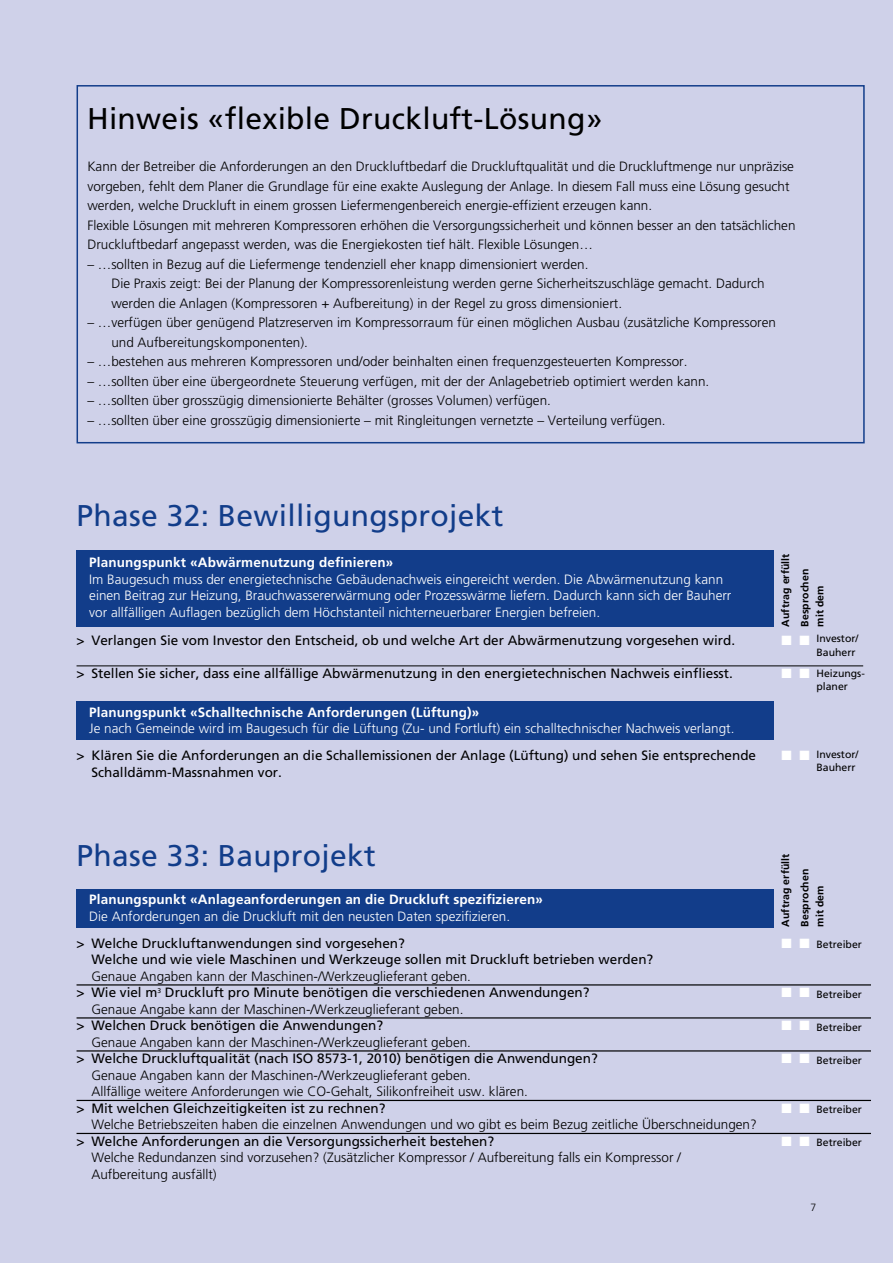
<style>
.page{position:relative;width:893px;height:1263px;background:#cfd1e9}
.page>*{position:absolute;margin:0;border:0;box-sizing:border-box;transform-origin:0 0}
.t1{font:30px "Frutiger";letter-spacing:.01em;color:#123d8a}
.t2{font:30px "Frutiger";letter-spacing:.01em;color:#000}
.t3{font:300 13.5px/19.5px "Frutiger";color:#000}
.t4{font:13.5px/16.5px "Frutiger";color:#000}
.t5{font:300 13.5px/16.5px "Frutiger";color:#fff}
.t6{font:700 13.5px "Frutiger";letter-spacing:.01em;color:#fff}
.t7{font:10.5px/13.5px "Frutiger";color:#000}
.t8{font:700 10.5px/19.5px "Frutiger";letter-spacing:.01em;color:#000}
.t9{font:300 10.5px "Frutiger";color:#000}
.s1{font-weight:300}
</style>
<div class="page">
<div style="left:77px;top:85px;width:788px;height:358px;border:2px solid #123d8a"></div>
<hr style="left:77px;top:665px;width:786px;height:1px;background:#000">
<div style="left:77px;top:550px;width:697px;height:77px;background:#123d8a"></div>
<div style="left:77px;top:701px;width:697px;height:38px;background:#123d8a"></div>
<hr style="left:77px;top:984px;width:794px;height:1px;background:#000">
<hr style="left:77px;top:1017px;width:794px;height:1px;background:#000">
<hr style="left:77px;top:1050px;width:794px;height:1px;background:#000">
<hr style="left:77px;top:1100px;width:794px;height:1px;background:#000">
<hr style="left:77px;top:1133px;width:794px;height:1px;background:#000">
<div style="left:77px;top:889px;width:697px;height:39px;background:#123d8a"></div>
<h1 class="t2" style="left:87px;top:101px;width:517px">Hinweis «flexible Druckluft-Lösung»</h1>
<p class="t3" style="left:87px;top:157px;width:710px">Kann der Betreiber die Anforderungen an den Druckluftbedarf die Druckluftqualität und die Druckluftmenge nur unpräzise vorgeben, fehlt dem Planer die Grundlage für eine exakte Auslegung der Anlage. In diesem Fall muss eine Lösung gesucht werden, welche Druckluft in einem grossen Liefermengenbereich energie-effizient erzeugen kann.<br>Flexible Lösungen mit mehreren Kompressoren erhöhen die Versorgungssicherheit und können besser an den tatsächlichen Druckluftbedarf angepasst werden, was die Energiekosten tief hält. Flexible Lösungen…</p>
<p class="t3" style="left:111px;top:254px;width:655px;text-indent:-24px">– …sollten in Bezug auf die Liefermenge tendenziell eher knapp dimensioniert werden.<br>Die Praxis zeigt: Bei der Planung der Kompressorenleistung werden gerne Sicherheitszuschläge gemacht. Dadurch werden die Anlagen (Kompressoren + Aufbereitung) in der Regel zu gross dimensioniert.</p>
<p class="t3" style="left:111px;top:313px;width:666px;text-indent:-24px">– …verfügen über genügend Platzreserven im Kompressorraum für einen möglichen Ausbau (zusätzliche Kompressoren und Aufbereitungskomponenten).</p>
<p class="t3" style="left:87px;top:352px;width:602px">– …bestehen aus mehreren Kompressoren und/oder beinhalten einen frequenzgesteuerten Kompressor.</p>
<p class="t3" style="left:87px;top:371px;width:623px">– …sollten über eine übergeordnete Steuerung verfügen, mit der der Anlagebetrieb optimiert werden kann.</p>
<p class="t3" style="left:87px;top:391px;width:465px">– …sollten über grosszügig dimensionierte Behälter (grosses Volumen) verfügen.</p>
<p class="t3" style="left:87px;top:410px;width:580px">– …sollten über eine grosszügig dimensionierte – mit Ringleitungen vernetzte – Verteilung verfügen.</p>
<h1 class="t1" style="left:77px;top:498px;width:428px">Phase 32: Bewilligungsprojekt</h1>
<p class="t6" style="left:89px;top:555px;width:305px">Planungspunkt «Abwärmenutzung definieren»</p>
<p class="t5" style="left:89px;top:571px;width:644px">Im Baugesuch muss der energietechnische Gebäudenachweis eingereicht werden. Die Abwärmenutzung kann einen Beitrag zur Heizung, Brauchwassererwärmung oder Prozesswärme liefern. Dadurch kann sich der Bauherr vor allfälligen Auflagen bezüglich dem Höchstanteil nichterneuerbarer Energien befreien.</p>
<p class="t4" style="left:77px;top:632px;width:660px">&gt; Verlangen Sie vom Investor den Entscheid, ob und welche Art der Abwärmenutzung vorgesehen wird.</p>
<p class="t4" style="left:77px;top:665px;width:658px">&gt; Stellen Sie sicher, dass eine allfällige Abwärmenutzung in den energietechnischen Nachweis einfliesst.</p>
<p class="t6" style="left:89px;top:704px;width:391px">Planungspunkt «Schalltechnische Anforderungen (Lüftung)»</p>
<p class="t5" style="left:89px;top:720px;width:647px">Je nach Gemeinde wird im Baugesuch für die Lüftung (Zu- und Fortluft) ein schalltechnischer Nachweis verlangt.</p>
<p class="t4" style="left:77px;top:747px;width:681px">&gt; Klären Sie die Anforderungen an die Schallemissionen der Anlage (Lüftung) und sehen Sie entsprechende</p>
<p class="t4" style="left:91px;top:764px;width:192px">Schalldämm-Massnahmen vor.</p>
<p class="t8" style="left:775px;top:627px;width:75px;rotate:-90deg">Auftrag erfüllt<br>Besprochen</p>
<p class="t8" style="left:810px;top:627px;width:43px;rotate:-90deg">mit dem</p>
<p class="t7" style="left:816px;top:632px;width:44px">Investor/<br>Bauherr</p>
<p class="t7" style="left:816px;top:666px;width:50px">Heizungs&shy;planer</p>
<p class="t7" style="left:816px;top:747px;width:44px">Investor/<br>Bauherr</p>
<h1 class="t1" style="left:77px;top:838px;width:301px">Phase 33: Bauprojekt</h1>
<p class="t6" style="left:89px;top:892px;width:455px">Planungspunkt «Anlageanforderungen an die Druckluft spezifizieren»</p>
<p class="t5" style="left:89px;top:908px;width:422px">Die Anforderungen an die Druckluft mit den neusten Daten spezifizieren.</p>
<p class="t4" style="left:77px;top:934px;width:330px">&gt; Welche Druckluftanwendungen sind vorgesehen?</p>
<p class="t4" style="left:91px;top:951px;width:563px">Welche und wie viele Maschinen und Werkzeuge sollen mit Druckluft betrieben werden?</p>
<p class="t4" style="left:77px;top:967px;width:514px;text-indent:15px"><span class="s1">Genaue Angaben kann der Maschinen-/Werkzeuglieferant geben.<br></span>&gt; Wie viel m<sup>3</sup> Druckluft pro Minute benötigen die verschiedenen Anwendungen?</p>
<p class="t3" style="left:91px;top:999px;width:374px">Genaue Angabe kann der Maschinen-/Werkzeuglieferant geben.</p>
<p class="t4" style="left:77px;top:1017px;width:308px">&gt; Welchen Druck benötigen die Anwendungen?</p>
<p class="t3" style="left:91px;top:1032px;width:381px">Genaue Angaben kann der Maschinen-/Werkzeuglieferant geben.</p>
<p class="t4" style="left:77px;top:1050px;width:523px">&gt; Welche Druckluftqualität (nach ISO 8573-1, 2010) benötigen die Anwendungen?</p>
<p class="t3" style="left:91px;top:1067px;width:438px;line-height:16.5px">Genaue Angaben kann der Maschinen-/Werkzeuglieferant geben.<br>Allfällige weitere Anforderungen wie CO-Gehalt, Silikonfreiheit usw. klären.</p>
<p class="t4" style="left:77px;top:1099px;width:310px">&gt; Mit welchen Gleichzeitigkeiten ist zu rechnen?</p>
<p class="t3" style="left:91px;top:1115px;width:667px">Welche Betriebszeiten haben die einzelnen Anwendungen und wo gibt es beim Bezug zeitliche Überschneidungen?</p>
<p class="t4" style="left:77px;top:1132px;width:419px">&gt; Welche Anforderungen an die Versorgungssicherheit bestehen?</p>
<p class="t3" style="left:91px;top:1149px;width:591px;line-height:16.5px">Welche Redundanzen sind vorzusehen? (Zusätzlicher Kompressor / Aufbereitung falls ein Kompressor /<br>Aufbereitung ausfällt)</p>
<p class="t8" style="left:775px;top:927px;width:75px;rotate:-90deg">Auftrag erfüllt<br>Besprochen</p>
<p class="t8" style="left:810px;top:927px;width:43px;rotate:-90deg">mit dem</p>
<p class="t7" style="left:816px;top:938px;width:47px">Betreiber</p>
<p class="t7" style="left:816px;top:987px;width:47px">Betreiber</p>
<p class="t7" style="left:816px;top:1020px;width:47px">Betreiber</p>
<p class="t7" style="left:816px;top:1053px;width:47px">Betreiber</p>
<p class="t7" style="left:816px;top:1103px;width:47px">Betreiber</p>
<p class="t7" style="left:816px;top:1136px;width:47px">Betreiber</p>
<p class="t9" style="left:811px;top:1202px;width:7px">7</p>
</div>
